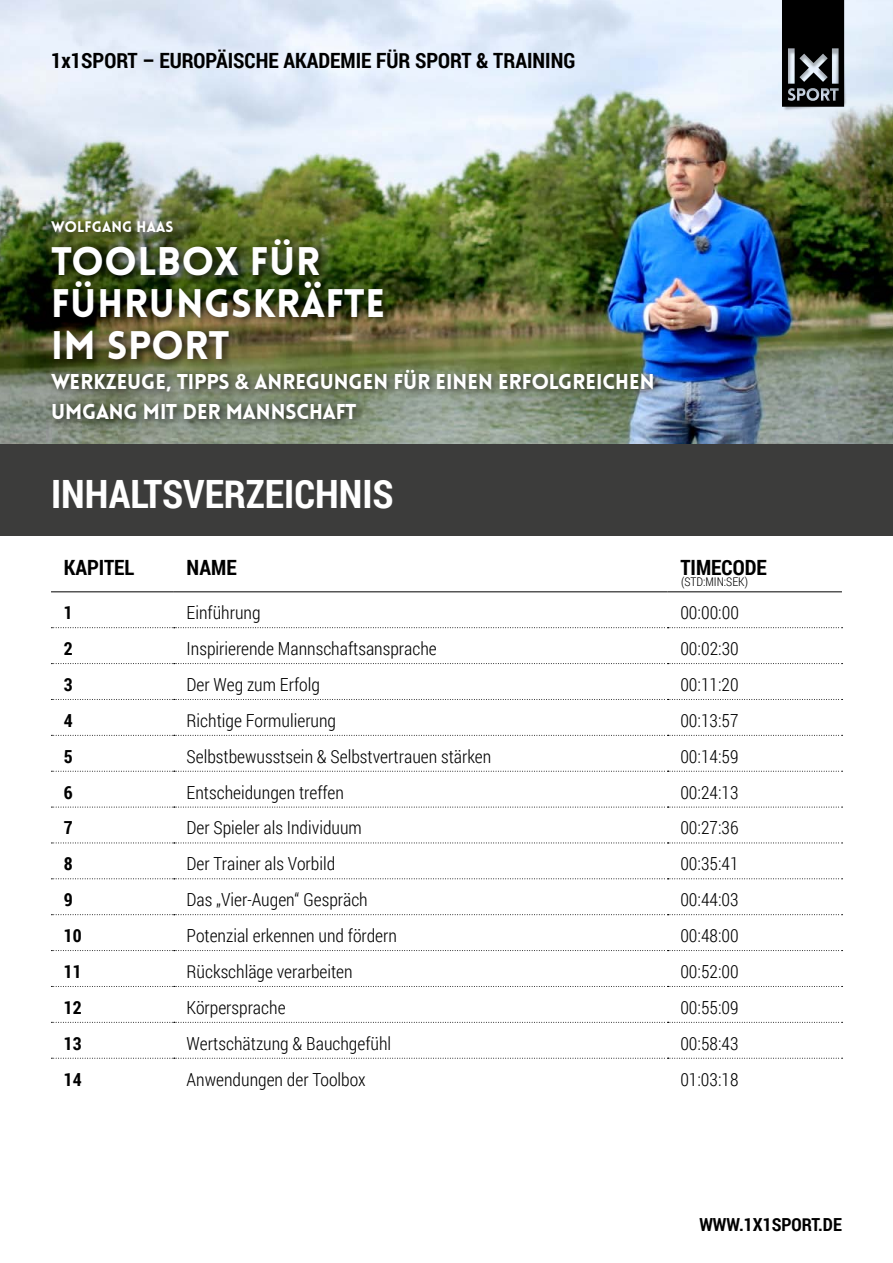
<style>
.page{position:relative;width:893px;height:1263px;background:#fff}
.page>*{position:absolute;margin:0;border:0;box-sizing:border-box;transform-origin:0 0}
.t1{font:900 39px/42px "Lovelo";letter-spacing:.015em;color:#fff}
.t2{font:700 39px "Roboto Condensed";color:#fff}
.t3{font:900 21px/30px "Lovelo";color:#fff}
.t4{font:700 21px "Roboto Condensed";color:#000}
.t5{font:300 18px "Roboto Condensed";color:#000}
.t6{font:700 18px "Roboto Condensed";color:#000}
.t7{font:900 15px "Lovelo";letter-spacing:-.005em;color:#fff}
.t8{font:300 12px "Roboto Condensed";color:#000}
.s1{font-family:"Helvetica Neue LT Std";font-weight:700}
</style>
<div class="page">
<img style="left:0;top:0;width:893px;height:444px">
<div style="left:46px;top:216px;width:618px;height:213px;background:#000;opacity:.75"></div>
<svg style="left:51px;top:1058px;width:792px;height:1px"></svg>
<svg style="left:51px;top:627px;width:792px;height:1px"></svg>
<svg style="left:51px;top:663px;width:792px;height:1px"></svg>
<svg style="left:51px;top:699px;width:792px;height:1px"></svg>
<svg style="left:51px;top:735px;width:792px;height:1px"></svg>
<svg style="left:51px;top:771px;width:792px;height:1px"></svg>
<svg style="left:51px;top:807px;width:792px;height:1px"></svg>
<svg style="left:51px;top:842px;width:792px;height:1px"></svg>
<svg style="left:51px;top:878px;width:792px;height:1px"></svg>
<svg style="left:51px;top:914px;width:792px;height:1px"></svg>
<svg style="left:51px;top:950px;width:792px;height:1px"></svg>
<svg style="left:51px;top:986px;width:792px;height:1px"></svg>
<svg style="left:51px;top:1022px;width:792px;height:1px"></svg>
<hr style="left:51px;top:591px;width:123px;height:1px;background:#000">
<hr style="left:174px;top:591px;width:494px;height:1px;background:#000">
<hr style="left:668px;top:591px;width:174px;height:1px;background:#000">
<div style="left:0;top:444px;width:893px;height:92px;background:#3c3c3b"></div>
<img style="left:778px;top:8px;width:74px;height:108px">
<svg style="left:782px;top:0;width:62px;height:107px;background:#242527"></svg>
<p class="t4" style="left:51px;top:46px;width:526px">1x1SPORT – EUROPÄISCHE AKADEMIE FÜR SPORT &amp; TRAINING</p>
<p class="t7" style="left:51px;top:218px;width:124px">WOLFGANG HAAS</p>
<h1 class="t1" style="left:51px;top:240px;width:336px">TOOLBOX FÜR<br>FÜHRUNGSKRÄFTE<br>IM SPORT</h1>
<p class="t3" style="left:51px;top:366px;width:605px">WERKZEUGE, TIPPS <span class="s1">&amp;</span> ANREGUNGEN FÜR EINEN ERFOLGREICHEN<br>UMGANG MIT DER MANNSCHAFT</p>
<h1 class="t2" style="left:51px;top:466px;width:344px">INHALTSVERZEICHNIS</h1>
<p class="t4" style="left:64px;top:553px;width:72px">KAPITEL</p>
<p class="t4" style="left:187px;top:553px;width:52px">NAME</p>
<p class="t4" style="left:680px;top:553px;width:88px">TIMECODE</p>
<p class="t6" style="left:64px;top:600px;width:10px">1</p>
<p class="t5" style="left:187px;top:600px;width:75px">Einführung</p>
<p class="t5" style="left:680px;top:600px;width:60px">00:00:00</p>
<p class="t6" style="left:64px;top:636px;width:10px">2</p>
<p class="t5" style="left:187px;top:636px;width:252px">Inspirierende Mannschaftsansprache</p>
<p class="t5" style="left:680px;top:636px;width:60px">00:02:30</p>
<p class="t6" style="left:64px;top:672px;width:10px">3</p>
<p class="t5" style="left:187px;top:672px;width:135px">Der Weg zum Erfolg</p>
<p class="t5" style="left:680px;top:672px;width:60px">00:11:20</p>
<p class="t6" style="left:64px;top:708px;width:10px">4</p>
<p class="t5" style="left:187px;top:708px;width:151px">Richtige Formulierung</p>
<p class="t5" style="left:680px;top:708px;width:60px">00:13:57</p>
<p class="t6" style="left:64px;top:744px;width:10px">5</p>
<p class="t5" style="left:187px;top:744px;width:306px">Selbstbewusstsein &amp; Selbstvertrauen stärken</p>
<p class="t5" style="left:680px;top:744px;width:60px">00:14:59</p>
<p class="t6" style="left:64px;top:779px;width:10px">6</p>
<p class="t5" style="left:187px;top:780px;width:159px">Entscheidungen treffen</p>
<p class="t5" style="left:680px;top:780px;width:60px">00:24:13</p>
<p class="t6" style="left:64px;top:815px;width:10px">7</p>
<p class="t5" style="left:187px;top:816px;width:177px">Der Spieler als Individuum</p>
<p class="t5" style="left:680px;top:816px;width:60px">00:27:36</p>
<p class="t6" style="left:64px;top:851px;width:10px">8</p>
<p class="t5" style="left:187px;top:851px;width:150px">Der Trainer als Vorbild</p>
<p class="t5" style="left:680px;top:851px;width:60px">00:35:41</p>
<p class="t6" style="left:64px;top:887px;width:10px">9</p>
<p class="t5" style="left:187px;top:887px;width:183px">Das „Vier-Augen“ Gespräch</p>
<p class="t5" style="left:680px;top:887px;width:60px">00:44:03</p>
<p class="t6" style="left:64px;top:923px;width:19px">10</p>
<p class="t5" style="left:187px;top:923px;width:212px">Potenzial erkennen und fördern</p>
<p class="t5" style="left:680px;top:923px;width:60px">00:48:00</p>
<p class="t6" style="left:64px;top:959px;width:19px">11</p>
<p class="t5" style="left:187px;top:959px;width:168px">Rückschläge verarbeiten</p>
<p class="t5" style="left:680px;top:959px;width:60px">00:52:00</p>
<p class="t6" style="left:64px;top:995px;width:19px">12</p>
<p class="t5" style="left:187px;top:995px;width:100px">Körpersprache</p>
<p class="t5" style="left:680px;top:995px;width:60px">00:55:09</p>
<p class="t6" style="left:64px;top:1031px;width:19px">13</p>
<p class="t5" style="left:187px;top:1031px;width:206px">Wertschätzung &amp; Bauchgefühl</p>
<p class="t5" style="left:680px;top:1031px;width:60px">00:58:43</p>
<p class="t6" style="left:64px;top:1066px;width:19px">14</p>
<p class="t5" style="left:187px;top:1067px;width:181px">Anwendungen der Toolbox</p>
<p class="t5" style="left:680px;top:1067px;width:60px">01:03:18</p>
<p class="t8" style="left:681px;top:574px;width:68px">(STD:MIN:SEK)</p>
<p class="t6" style="left:699px;top:1212px;width:144px">WWW.1X1SPORT.DE</p>
</div>
